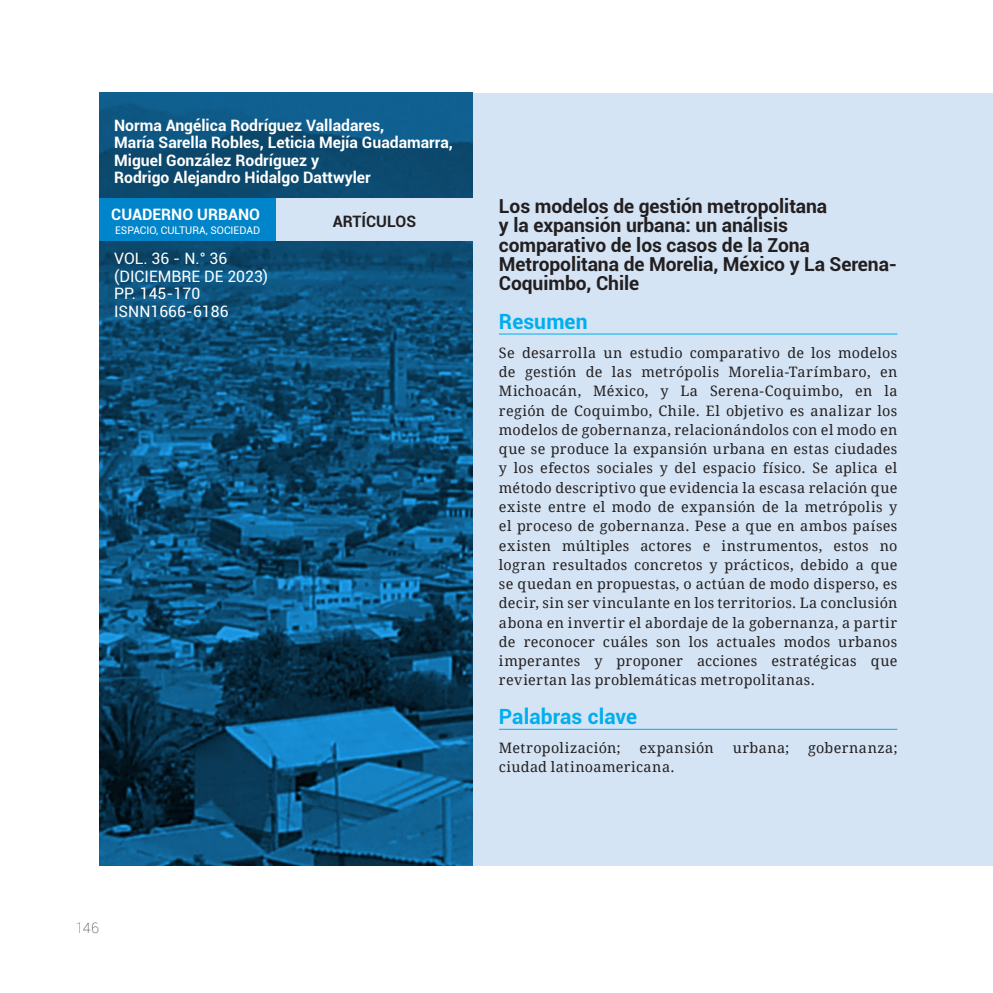
<style>
.page{position:relative;width:993px;height:993px;background:#fff}
.page>*{position:absolute;margin:0;border:0;box-sizing:border-box;transform-origin:0 0}
.SUBTÍTULO{font:700 21px "Roboto";letter-spacing:.005em;color:#00aeef}
.Título_resúmenes{font:700 19.25px/19.2px "Roboto";letter-spacing:-.005em;color:#231f20}
.autores{font:700 15.75px/17.5px "Roboto";color:#fff}
.t1{font:15.75px "Roboto";color:#fff}
.t2{font:700 15.75px "Roboto";color:#231f20}
.TEXTO{font:14.35px/19.2px "Droid Serif";letter-spacing:.03em;color:#231f20;text-align:justify}
.t3{font:100 14.35px "Roboto";color:#231f20}
.t4{font:10.5px "Roboto";color:#fff}
</style>
<div class="page">
<div style="left:409px;top:93px;width:583px;height:771px;background:#d4e4f4"></div>
<img style="left:99px;top:93px;width:373px;height:771px">
<hr style="left:499px;top:333px;width:398px;height:1px;background:#00aeef">
<hr style="left:499px;top:728px;width:398px;height:1px;background:#00aeef">
<div style="left:99px;top:198px;width:177px;height:43px;background:#0084ca"></div>
<div style="left:276px;top:198px;width:205px;height:43px;background:#d4e4f4"></div>
<p class="autores" style="left:114px;top:116px;width:340px">Norma Angélica Rodríguez Valladares,<br>María Sarella Robles, Leticia Mejía Guadamarra, Miguel González Rodríguez y<br>Rodrigo Alejandro Hidalgo Dattwyler</p>
<p class="autores" style="left:111px;top:205px;width:150px">CUADERNO URBANO</p>
<p class="t2" style="left:333px;top:210px;width:85px">ARTÍCULOS</p>
<p class="t4" style="left:115px;top:222px;width:146px">ESPACIO, CULTURA, SOCIEDAD</p>
<p class="t1" style="left:114px;top:247px;width:114px">VOL. 36 - N.° 36</p>
<p class="t1" style="left:114px;top:265px;width:155px">(DICIEMBRE DE 2023)</p>
<p class="t1" style="left:114px;top:282px;width:87px">PP. 145-170</p>
<p class="t1" style="left:114px;top:300px;width:116px">ISNN1666-6186</p>
<p class="t1" style="left:140px;top:282px;width:53px">000 00</p>
<p class="Título_resúmenes" style="left:499px;top:196px;width:400px">Los modelos de gestión metropolitana<br>y la expansión urbana: un análisis comparativo de los casos de la Zona Metropolitana de Morelia, México y La Serena-Coquimbo, Chile</p>
<p class="SUBTÍTULO" style="left:499px;top:306px;width:90px">Resumen</p>
<p class="TEXTO" style="left:499px;top:342px;width:400px">Se desarrolla un estudio comparativo de los modelos de gestión de las metrópolis Morelia-Tarímbaro, en Michoacán, México, y La Serena-Coquimbo, en la región de Coquimbo, Chile. El objetivo es analizar los modelos de gobernanza, relacionándolos con el modo en que se produce la expansión urbana en estas ciudades y los efectos sociales y del espacio físico. Se aplica el método descriptivo que evidencia la escasa relación que existe entre el modo de expansión de la metrópolis y el proceso de gobernanza. Pese a que en ambos países existen múltiples actores e instrumentos, estos no logran resultados concretos y prácticos, debido a que se quedan en propuestas, o actúan de modo disperso, es decir, sin ser vinculante en los territorios. La conclusión abona en invertir el abordaje de la gobernanza, a partir de reconocer cuáles son los actuales modos urbanos imperantes y proponer acciones estratégicas que reviertan las problemáticas metropolitanas.</p>
<p class="SUBTÍTULO" style="left:499px;top:701px;width:139px">Palabras clave</p>
<p class="TEXTO" style="left:499px;top:737px;width:123px">Metropolización;</p>
<p class="TEXTO" style="left:639px;top:737px;width:76px">expansión</p>
<p class="TEXTO" style="left:732px;top:737px;width:58px">urbana;</p>
<p class="TEXTO" style="left:807px;top:737px;width:91px">gobernanza;</p>
<p class="TEXTO" style="left:499px;top:757px;width:177px">ciudad latinoamericana.</p>
<p class="t3" style="left:76px;top:917px;width:25px">146</p>
</div>
